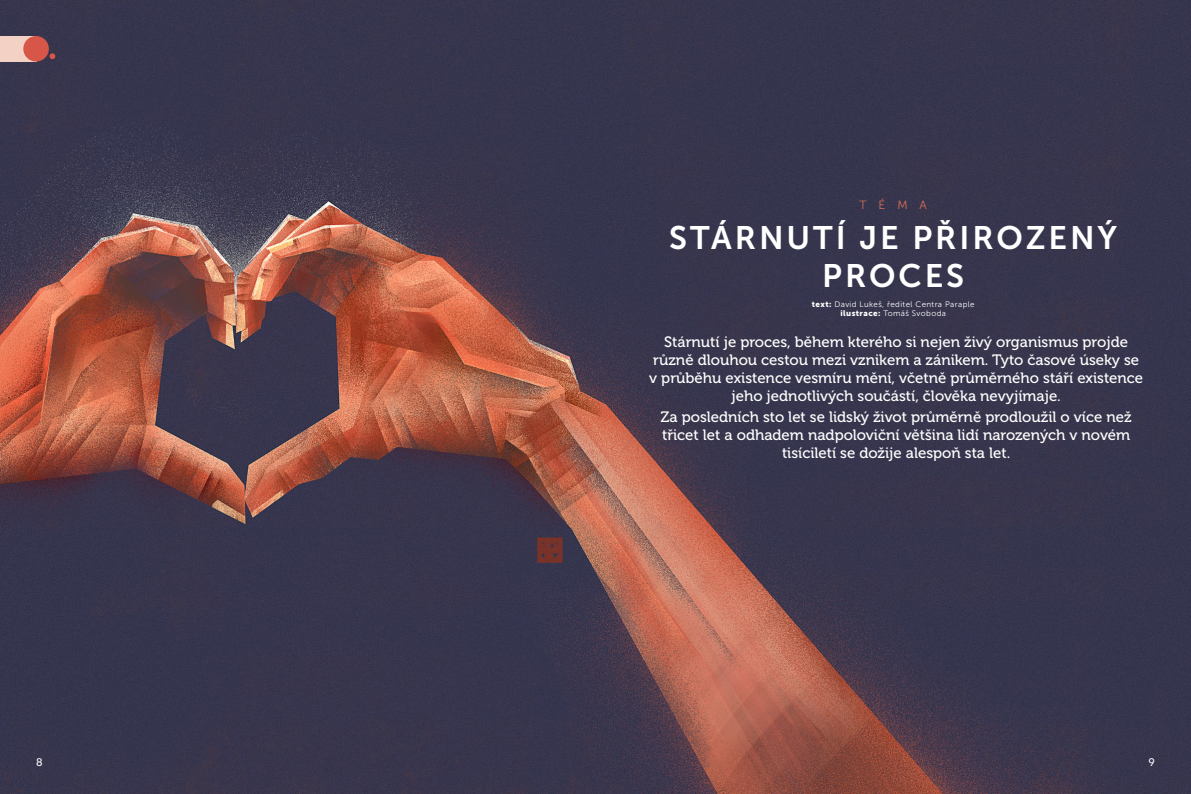
<style>
.page{position:relative;width:1191px;height:794px;background:#fff}
.page>*{position:absolute;margin:0;border:0;box-sizing:border-box;transform-origin:0 0}
.t1{font:32.4px/38.9px "Museo Sans 700";letter-spacing:.09em;color:#fff;text-align:center}
.t2{font:15px/18px "Museo 500";color:#fff;text-align:center}
.t3{font:12px "Museo Sans 300";color:#d66f58}
.t4{font:11px "Motif";color:#fff}
.t5{font:8px/9.6px "Museo Sans 300";letter-spacing:.05em;color:#fff;text-align:center}
.s1{font-family:"Museo Sans 900"}
</style>
<div class="page">
<img style="left:0;top:0;width:1191px;height:794px">
<div style="left:0;top:36px;width:36px;height:26px;background:#f4d1c5"></div>
<svg style="left:49px;top:53px;width:7px;height:6px"></svg>
<div style="left:23px;top:36px;width:26px;height:26px;background:#d85648;border-radius:50%"></div>
<p class="t3" style="left:859px;top:198px;width:69px">TÉMA</p>
<h1 class="t1" style="left:669px;top:218px;width:449px">STÁRNUTÍ JE PŘIROZENÝ<br>PROCES</h1>
<p class="t5" style="left:812px;top:299px;width:164px"><span class="s1">text:</span> David Lukeš, ředitel Centra Paraple <span class="s1">ilustrace:</span> Tomáš Svoboda</p>
<p class="t2" style="left:649px;top:333px;width:495px">Stárnutí je proces, během kterého si nejen živý organismus projde různě dlouhou cestou mezi vznikem a zánikem. Tyto časové úseky se v průběhu existence vesmíru mění, včetně průměrného stáří existence jeho jednotlivých součástí, člověka nevyjímaje.</p>
<p class="t2" style="left:660px;top:408px;width:472px">Za posledních sto let se lidský život průměrně prodloužil o více než třicet let a odhadem nadpoloviční většina lidí narozených v novém tisíciletí se dožije alespoň sta let.</p>
<p class="t4" style="left:36px;top:756px;width:8px">8</p>
<p class="t4" style="left:1148px;top:756px;width:8px">9</p>
</div>
